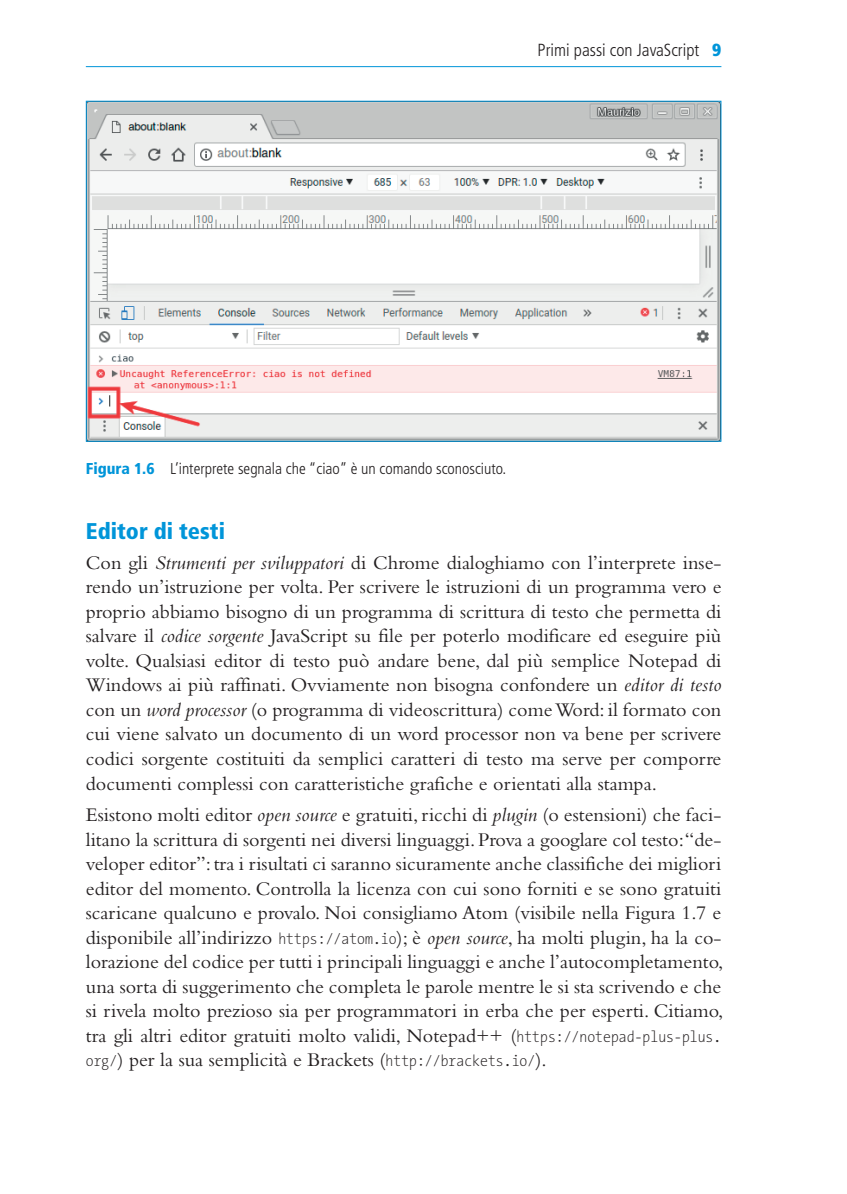
<style>
.page{position:relative;width:847px;height:1194px;background:#fff}
.page>*{position:absolute;margin:0;border:0;box-sizing:border-box;transform-origin:0 0}
.t1{font:900 condensed 22.75px "Frutiger LT Std";color:#0095d9}
.t2{font:20.12px/24.5px "Bembo Std";color:#231f20;text-align:justify}
.t3{font:300 condensed 17.5px "Frutiger LT Std";color:#231f20}
.t4{font:300 condensed 15.75px "Frutiger LT Std";color:#231f20}
.s1{font-weight:900;color:#0095d9}
.s2{font-style:italic}
.s3{font-family:"The Sans Mono Cd 2";font-weight:200;font-size:15.75px}
</style>
<div class="page">
<hr style="left:86px;top:66px;width:635px;height:1px;background:#0095d9">
<img style="left:88px;top:103px;width:631px;height:337px">
<p class="t3" style="left:537px;top:40px;width:185px">Primi passi con JavaScript <span class="s1">9</span></p>
<p class="t4" style="left:86px;top:460px;width:422px"><span class="s1">Figura 1.6</span> L’interprete segnala che “ciao” è un comando sconosciuto.</p>
<p class="t1" style="left:86px;top:517px;width:141px">Editor di testi</p>
<p class="t2" style="left:86px;top:550px;width:637px">Con gli <span class="s2">Strumenti per sviluppatori</span> di Chrome dialoghiamo con l’interprete inse&shy;rendo un’istruzione per volta. Per scrivere le istruzioni di un programma vero e proprio abbiamo bisogno di un programma di scrittura di testo che permetta di salvare il <span class="s2">codice sorgente</span> JavaScript su file per poterlo modificare ed eseguire più volte. Qualsiasi editor di testo può andare bene, dal più semplice Notepad di Windows ai più raffinati. Ovviamente non bisogna confondere un <span class="s2">editor di testo </span>con un <span class="s2">word processor</span> (o programma di videoscrittura) come Word: il formato con cui viene salvato un documento di un word processor non va bene per scrivere codici sorgente costituiti da semplici caratteri di testo ma serve per comporre documenti complessi con caratteristiche grafiche e orientati alla stampa.</p>
<p class="t2" style="left:86px;top:802px;width:639px">Esistono molti editor <span class="s2">open source</span> e gratuiti, ricchi di <span class="s2">plugin</span> (o estensioni) che faci&shy;litano la scrittura di sorgenti nei diversi linguaggi. Prova a googlare col testo:“de&shy;veloper editor”: tra i risultati ci saranno sicuramente anche classifiche dei migliori editor del momento. Controlla la licenza con cui sono forniti e se sono gratuiti scaricane qualcuno e provalo. Noi consigliamo Atom (visibile nella Figura 1.7 e disponibile all’indirizzo <span class="s3">https://atom.io</span>); è <span class="s2">open source</span>, ha molti plugin, ha la co&shy;lorazione del codice per tutti i principali linguaggi e anche l’autocompletamento, una sorta di suggerimento che completa le parole mentre le si sta scrivendo e che si rivela molto prezioso sia per programmatori in erba che per esperti. Citiamo, tra gli altri editor gratuiti molto validi, Notepad++ (<span class="s3">https://notepad-plus-plus. org/</span>) per la sua semplicità e Brackets (<span class="s3">http://brackets.io/</span>).</p>
</div>
